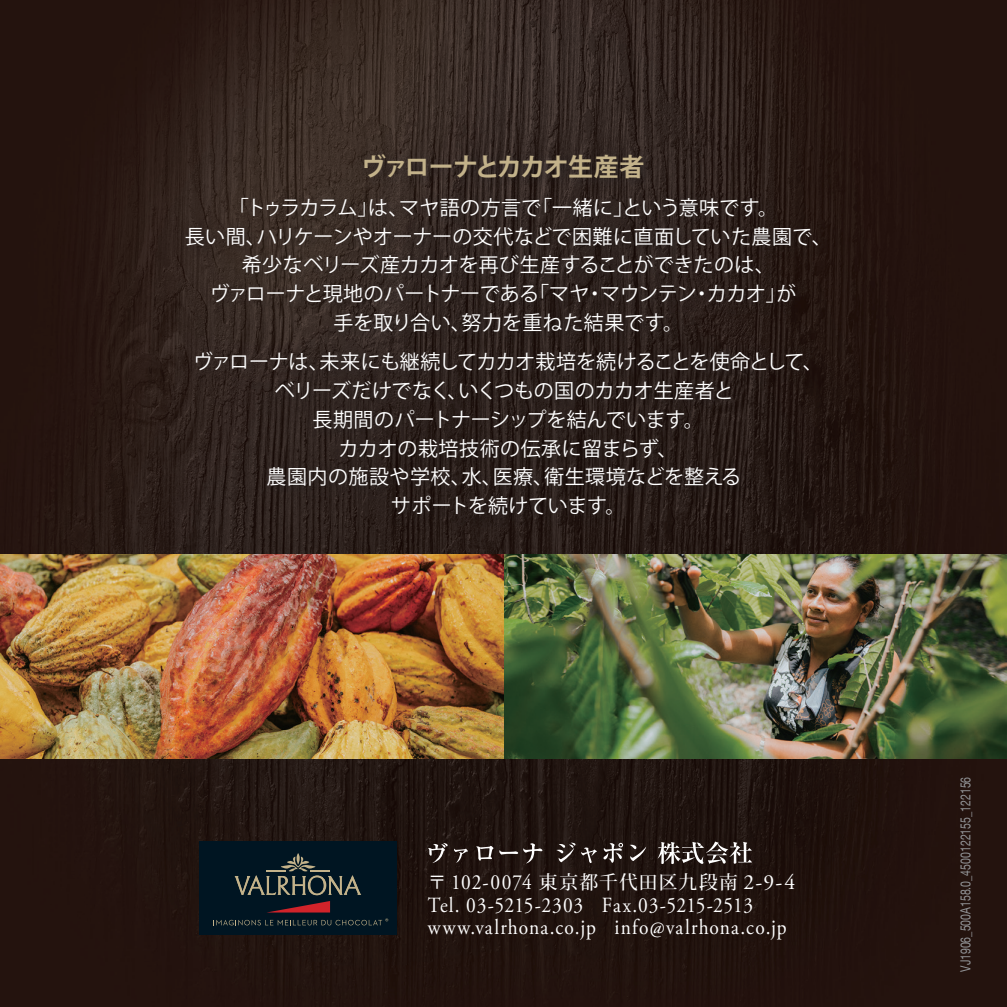
<style>
.page{position:relative;width:1007px;height:1007px;background:#fff}
.page>*{position:absolute;margin:0;border:0;box-sizing:border-box;transform-origin:0 0}
.t1{font:700 25px "Koz Go Pro";letter-spacing:-.055em;color:#c3b28a}
.t2{font:21.5px/22.5px "Adobe Garamond Pro";letter-spacing:.05em;color:#fff;scale:.9 1}
.t3{font:20px/28.8px "Koz Go Pro";letter-spacing:-.005em;color:#fff;text-align:center}
.t4{font:14px "Helvetica Neue";color:#939598;scale:.75 1}
.s1{font-family:"Koz Min Pro";font-weight:500;font-size:18.75px}
</style>
<div class="page">
<img style="left:0;top:0;width:1006px;height:1006px">
<svg style="left:428px;top:842px;width:19px;height:20px"></svg>
<svg style="left:454px;top:848px;width:14px;height:14px"></svg>
<svg style="left:476px;top:845px;width:17px;height:15px"></svg>
<svg style="left:499px;top:843px;width:43px;height:20px"></svg>
<svg style="left:556px;top:842px;width:19px;height:20px"></svg>
<svg style="left:581px;top:847px;width:15px;height:15px"></svg>
<svg style="left:603px;top:842px;width:20px;height:20px"></svg>
<svg style="left:629px;top:844px;width:17px;height:16px"></svg>
<svg style="left:657px;top:841px;width:94px;height:22px;background:#605754"></svg>
<div style="left:199px;top:841px;width:197px;height:93px;background:#001522"></div>
<svg style="left:216px;top:918px;width:172px;height:7px"></svg>
<svg style="left:235px;top:853px;width:126px;height:59px"></svg>
<div style="left:178px;top:146px;width:652px;height:382px;background:#231f20;opacity:.75"></div>
<img style="left:0;top:555px;width:1006px;height:203px">
<p class="t1" style="left:361px;top:151px;width:285px">ヴァローナとカカオ生産者</p>
<p class="t3" style="left:185px;top:193px;width:648px">「トゥラカラム」は、マヤ語の方言で「一緒に」という意味です。<br>長い間、ハリケーンやオーナーの交代などで困難に直面していた農園で、希少なベリーズ産カカオを再び生産することができたのは、<br>ヴァローナと現地のパートナーである「マヤ・マウンテン・カカオ」が<br>手を取り合い、努力を重ねた結果です。</p>
<p class="t3" style="left:193px;top:348px;width:631px">ヴァローナは、未来にも継続してカカオ栽培を続けることを使命として、ベリーズだけでなく、いくつもの国のカカオ生産者と<br>長期間のパートナーシップを結んでいます。<br>カカオの栽培技術の伝承に留まらず、<br>農園内の施設や学校、水、医療、衛生環境などを整える<br>サポートを続けています。</p>
<p class="t2" style="left:428px;top:871px;width:409px"><span class="s1">〒</span> 102-0074 <span class="s1">東京都千代田区九段南</span> 2-9-4<br>Tel. 03-5215-2303 Fax.03-5215-2513 www.valrhona.co.jp info@valrhona.co.jp</p>
<p class="t4" style="left:955px;top:971px;width:261px;rotate:-90deg">VJ1906_500A158.0_4500122155_122156</p>
</div>
